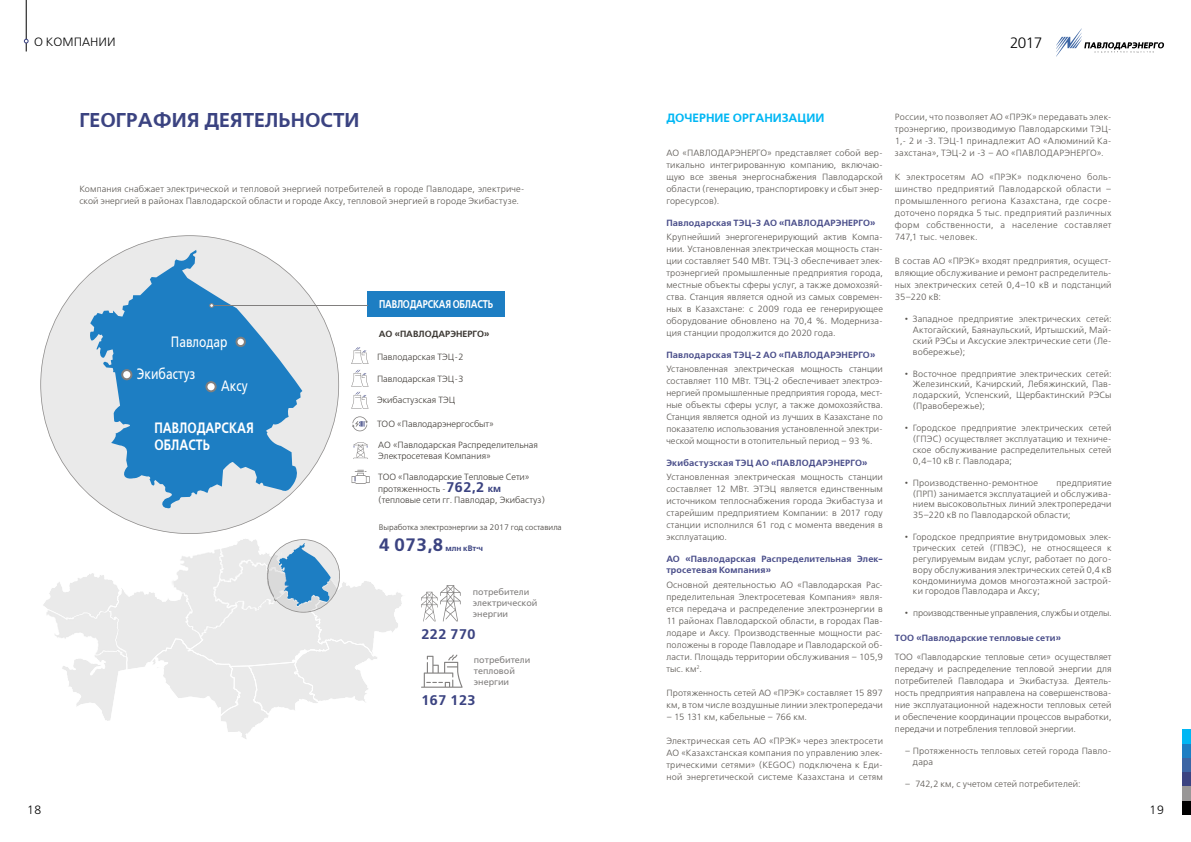
<style>
.page{position:relative;width:1191px;height:842px;background:#fff}
.page>*{position:absolute;margin:0;border:0;box-sizing:border-box;transform-origin:0 0}
.t1{font:700 20px "DS Free Set";color:#3b4381}
.t2{font:700 18px "DS Free Set";color:#3b4381}
.t3{font:500 15px/32.4px "DS Free Set";color:#fff;scale:.8 1}
.t4{font:700 15px/17px "DS Free Set";color:#fff;scale:.8 1}
.t5{font:15px "DS Free Set";color:#000}
.t6{font:700 14px "DS Free Set";color:#3b4381}
.t7{font:700 12px "DS Free Set";color:#00b7f4}
.t8{font:12px "DS Free Set";color:#000}
.t9{font:700 11.2px "DS Free Set";letter-spacing:-.025em;color:#fff;scale:.8 1}
.t10{font:9px/12px "DS Free Set";letter-spacing:.015em;color:#57534e;text-align:justify}
.t11{font:9px/10.8px "DS Free Set";color:#3d3934}
.t12{font:700 9px/10.8px "DS Free Set";letter-spacing:.015em;color:#4a4e8a}
.t13{font:500 9px/10.8px "DS Free Set";color:#817f7e}
.t14{font:9px "DS Free Set";letter-spacing:-.015em;color:#57534e}
.t15{font:700 9px "DS Free Set";color:#3d3934}
.t16{font:8px "DS Free Set";color:#3d3934}
.t17{font:700 8px "DS Free Set";color:#3b4381}
.s1{font-weight:700;font-size:14px;color:#3b4381}
.s2{font-weight:700;font-size:10px;color:#3b4381}
</style>
<div class="page">
<hr style="left:26px;top:0;width:1px;height:51px;background:#000">
<svg style="left:24px;top:39px;width:4px;height:4px"></svg>
<div style="left:1182px;top:800px;width:9px;height:14px;background:#000"></div>
<div style="left:1182px;top:786px;width:9px;height:14px;background:#999797"></div>
<div style="left:1182px;top:772px;width:9px;height:14px;background:#3b4381"></div>
<div style="left:1182px;top:758px;width:9px;height:14px;background:#3c65a4"></div>
<div style="left:1182px;top:743px;width:9px;height:15px;background:#1d7ec3"></div>
<div style="left:1182px;top:729px;width:9px;height:14px;background:#00b7f4"></div>
<svg style="left:1056px;top:28px;width:108px;height:29px"></svg>
<svg style="left:352px;top:416px;width:15px;height:15px"></svg>
<svg style="left:351px;top:370px;width:17px;height:39px"></svg>
<svg style="left:351px;top:347px;width:17px;height:17px"></svg>
<svg style="left:40px;top:235px;width:299px;height:299px"></svg>
<svg style="left:90px;top:250px;width:212px;height:259px;background:#74acd3"></svg>
<svg style="left:235px;top:337px;width:11px;height:10px"></svg>
<svg style="left:121px;top:369px;width:11px;height:11px"></svg>
<div style="left:367px;top:292px;width:138px;height:25px;background:#1d7ec3"></div>
<svg style="left:421px;top:585px;width:39px;height:36px"></svg>
<svg style="left:421px;top:654px;width:41px;height:34px"></svg>
<svg style="left:353px;top:442px;width:15px;height:17px"></svg>
<svg style="left:351px;top:470px;width:19px;height:14px"></svg>
<hr style="left:213px;top:305px;width:154px;height:1px;background:#817f7e">
<svg style="left:209px;top:303px;width:5px;height:5px"></svg>
<svg style="left:205px;top:381px;width:12px;height:11px"></svg>
<svg style="left:43px;top:539px;width:360px;height:200px"></svg>
<img style="left:46px;top:609px;width:28px;height:30px">
<h3 class="t8" style="left:34px;top:35px;width:83px">О КОМПАНИИ</h3>
<h1 class="t1" style="left:79px;top:109px;width:282px">ГЕОГРАФИЯ ДЕЯТЕЛЬНОСТИ</h1>
<p class="t10" style="left:79px;top:183px;width:447px">Компания снабжает электрической и тепловой энергией потребителей в городе Павлодаре, электриче&shy;ской энергией в районах Павлодарской области и городе Аксу, тепловой энергией в городе Экибастузе.</p>
<h3 class="t3" style="left:137px;top:326px;width:115px;text-indent:34px">Павлодар<br>Экибастуз</h3>
<h3 class="t3" style="left:221px;top:370px;width:35px">Аксу</h3>
<h3 class="t4" style="left:154px;top:420px;width:126px">ПАВЛОДАРСКАЯ<br>ОБЛАСТЬ</h3>
<p class="t9" style="left:379px;top:298px;width:144px">ПАВЛОДАРСКАЯ ОБЛАСТЬ</p>
<p class="t15" style="left:379px;top:328px;width:112px">АО «ПАВЛОДАРЭНЕРГО»</p>
<p class="t11" style="left:377px;top:352px;width:88px">Павлодарская ТЭЦ-2</p>
<p class="t11" style="left:377px;top:373px;width:88px">Павлодарская ТЭЦ-3</p>
<p class="t11" style="left:377px;top:395px;width:80px">Экибастузская ТЭЦ</p>
<p class="t11" style="left:377px;top:418px;width:118px">ТОО «Павлодарэнергосбыт»</p>
<p class="t11" style="left:378px;top:439px;width:161px">АО «Павлодарская Распределительная<br>Электросетевая Компания»</p>
<p class="t11" style="left:378px;top:471px;width:153px;line-height:12px">ТОО «Павлодарские Тепловые Сети» протяженность -<span class="s1">762,2</span> <span class="s2">км</span></p>
<p class="t11" style="left:378px;top:495px;width:169px">(тепловые сети гг. Павлодар, Экибастуз)</p>
<p class="t16" style="left:379px;top:522px;width:184px">Выработка электроэнергии за 2017 год составила</p>
<h2 class="t2" style="left:379px;top:534px;width:66px">4 073,8</h2>
<p class="t17" style="left:445px;top:544px;width:39px">млн кВт·ч</p>
<p class="t13" style="left:473px;top:587px;width:66px">потребители электрической энергии</p>
<h3 class="t6" style="left:421px;top:626px;width:56px">222 770</h3>
<p class="t13" style="left:474px;top:655px;width:58px">потребители тепловой энергии</p>
<h3 class="t6" style="left:421px;top:692px;width:56px">167 123</h3>
<h3 class="t5" style="left:1009px;top:34px;width:35px">2017</h3>
<h3 class="t7" style="left:666px;top:111px;width:159px">ДОЧЕРНИЕ ОРГАНИЗАЦИИ</h3>
<p class="t10" style="left:666px;top:147px;width:218px">АО «ПАВЛОДАРЭНЕРГО» представляет собой вер&shy;тикально интегрированную компанию, включаю&shy;щую все звенья энергоснабжения Павлодарской области (генерацию, транспортировку и сбыт энер&shy;горесурсов).</p>
<p class="t12" style="left:666px;top:218px;width:211px">Павлодарская ТЭЦ-3 АО «ПАВЛОДАРЭНЕРГО»</p>
<p class="t10" style="left:666px;top:231px;width:218px">Крупнейший энергогенерирующий актив Компа&shy;нии. Установленная электрическая мощность стан&shy;ции составляет 540 МВт. ТЭЦ-3 обеспечивает элек&shy;троэнергией промышленные предприятия города, местные объекты сферы услуг, а также домохозяй&shy;ства. Станция является одной из самых современ&shy;ных в Казахстане: с 2009 года ее генерирующее оборудование обновлено на 70,4 %. Модерниза&shy;ция станции продолжится до 2020 года.</p>
<p class="t12" style="left:666px;top:350px;width:210px">Павлодарская ТЭЦ-2 АО «ПАВЛОДАРЭНЕРГО»</p>
<p class="t10" style="left:666px;top:363px;width:218px">Установленная электрическая мощность станции составляет 110 МВт. ТЭЦ-2 обеспечивает электроэ&shy;нергией промышленные предприятия города, мест&shy;ные объекты сферы услуг, а также домохозяйства.<br>Станция является одной из лучших в Казахстане по показателю использования установленной электри&shy;ческой мощности в отопительный период – 93 %.</p>
<p class="t12" style="left:666px;top:458px;width:202px">Экибастузская ТЭЦ АО «ПАВЛОДАРЭНЕРГО»</p>
<p class="t10" style="left:666px;top:471px;width:218px">Установленная электрическая мощность станции составляет 12 МВт. ЭТЭЦ является единственным источником теплоснабжения города Экибастуза и старейшим предприятием Компании: в 2017 году станции исполнился 61 год с момента введения в эксплуатацию.</p>
<p class="t12" style="left:666px;top:554px;width:218px">АО «Павлодарская Распределительная Элек&shy;тросетевая Компания»</p>
<p class="t10" style="left:666px;top:579px;width:218px">Основной деятельностью АО «Павлодарская Рас&shy;пределительная Электросетевая Компания» явля&shy;ется передача и распределение электроэнергии в 11 районах Павлодарской области, в городах Пав&shy;лодаре и Аксу. Производственные мощности рас&shy;положены в городе Павлодаре и Павлодарской об&shy;ласти. Площадь территории обслуживания – 105,9 тыс. км<sup>2</sup>.</p>
<p class="t10" style="left:666px;top:687px;width:218px">Протяженность сетей АО «ПРЭК» составляет 15 897 км, в том числе воздушные линии электропередачи</p>
<p class="t10" style="left:666px;top:711px;width:142px">– 15 131 км, кабельные – 766 км.</p>
<p class="t10" style="left:666px;top:735px;width:218px">Электрическая сеть АО «ПРЭК» через электросети АО «Казахстанская компания по управлению элек&shy;трическими сетями» (KEGOC) подключена к Еди&shy;ной энергетической системе Казахстана и сетям</p>
<p class="t10" style="left:895px;top:111px;width:218px;text-align:left">России, что позволяет АО «ПРЭК» передавать элек&shy;троэнергию, производимую Павлодарскими ТЭЦ-1,- 2 и -3. ТЭЦ-1 принадлежит АО «Алюминий Ка&shy;захстана», ТЭЦ-2 и -3 – АО «ПАВЛОДАРЭНЕРГО».</p>
<p class="t10" style="left:895px;top:171px;width:218px">К электросетям АО «ПРЭК» подключено боль&shy;шинство предприятий Павлодарской области – промышленного региона Казахстана, где сосре&shy;доточено порядка 5 тыс. предприятий различных форм собственности, а население составляет 747,1 тыс. человек.</p>
<p class="t10" style="left:895px;top:255px;width:218px">В состав АО «ПРЭК» входят предприятия, осущест&shy;вляющие обслуживание и ремонт распределитель&shy;ных электрических сетей 0,4–10 кВ и подстанций 35–220 кВ:</p>
<p class="t10" style="left:913px;top:314px;width:200px;line-height:10.8px;text-indent:-8px">• Западное предприятие электрических сетей:<br>Актогайский, Баянаульский, Иртышский, Май&shy;ский РЭСы и Аксуские электрические сети (Ле&shy;вобережье);</p>
<p class="t10" style="left:913px;top:368px;width:200px;line-height:10.8px;text-indent:-8px">• Восточное предприятие электрических сетей:<br>Железинский, Качирский, Лебяжинский, Пав&shy;лодарский, Успенский, Щербактинский РЭСы (Правобережье);</p>
<p class="t10" style="left:913px;top:423px;width:200px;line-height:10.8px;text-indent:-8px">• Городское предприятие электрических сетей (ГПЭС) осуществляет эксплуатацию и техниче&shy;ское обслуживание распределительных сетей 0,4–10 кВ г. Павлодара;</p>
<p class="t10" style="left:905px;top:477px;width:135px">• Производственно- ремонтное</p>
<p class="t10" style="left:913px;top:477px;width:200px;line-height:10.8px;text-indent:143px">предприятие (ПРП) занимается эксплуатацией и обслужива&shy;нием высоковольтных линий электропередачи 35–220 кВ по Павлодарской области;</p>
<p class="t10" style="left:913px;top:532px;width:200px;line-height:10.8px;text-indent:-8px">• Городское предприятие внутридомовых элек&shy;трических сетей (ГПВЭС), не относящееся к регулируемым видам услуг, работает по дого&shy;вору обслуживания электрических сетей 0,4 кВ кондоминиума домов многоэтажной застрой&shy;ки городов Павлодара и Аксу;</p>
<p class="t14" style="left:905px;top:608px;width:208px">• производственные управления, службы и отделы.</p>
<p class="t12" style="left:895px;top:633px;width:168px">ТОО «Павлодарские тепловые сети»</p>
<p class="t10" style="left:895px;top:651px;width:218px">ТОО «Павлодарские тепловые сети» осуществляет передачу и распределение тепловой энергии для потребителей Павлодара и Экибастуза. Деятель&shy;ность предприятия направлена на совершенствова&shy;ние эксплуатационной надежности тепловых сетей и обеспечение координации процессов выработки, передачи и потребления тепловой энергии.</p>
<p class="t10" style="left:913px;top:746px;width:200px;line-height:10.8px;text-indent:-8px">– Протяженность тепловых сетей города Павло&shy;дара</p>
<p class="t10" style="left:905px;top:778px;width:177px">– 742,2 км, с учетом сетей потребителей:</p>
<h3 class="t8" style="left:27px;top:803px;width:16px">18</h3>
<h3 class="t8" style="left:1149px;top:803px;width:16px">19</h3>
</div>
